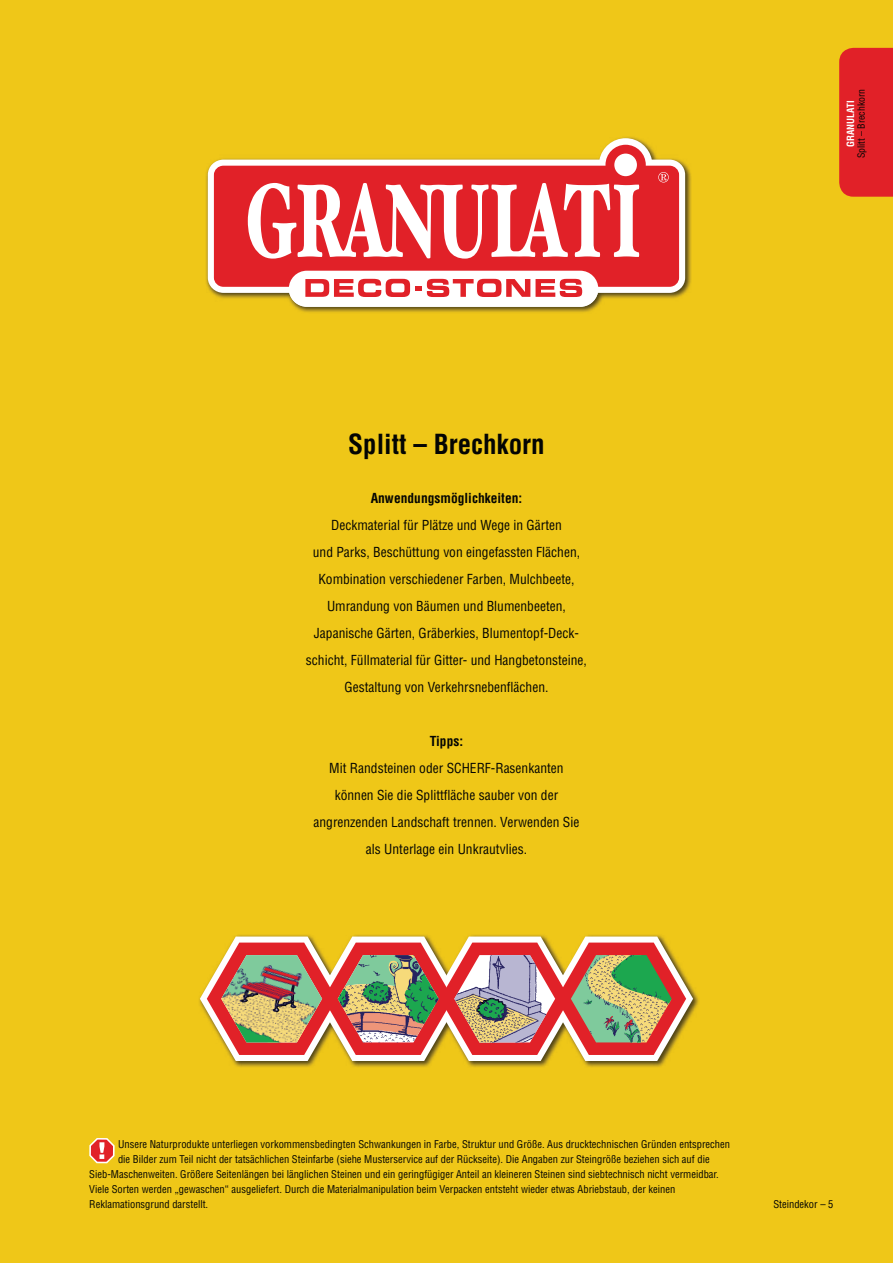
<style>
.page{position:relative;width:893px;height:1263px;background:#efc718}
.page>*{position:absolute;margin:0;border:0;box-sizing:border-box;transform-origin:0 0}
.t1{font:700 condensed 27px "Helvetica";color:#040503}
.t2{font:condensed 13.5px/27px "Helvetica";color:#040503;text-align:center}
.t3{font:700 condensed 13.5px "Helvetica";color:#040503}
.t4{font:condensed 10.5px "Helvetica";color:#040503}
.t5{font:condensed 9.75px "Helvetica";color:#040503}
.t6{font:700 condensed 9.75px "Helvetica";color:#fff}
</style>
<div class="page">
<img style="left:206px;top:137px;width:485px;height:175px">
<svg style="left:208px;top:138px;width:477px;height:169px"></svg>
<div style="left:214px;top:166px;width:465px;height:121px;background:#e12128;border-radius:9px"></div>
<svg style="left:248px;top:183px;width:391px;height:76px"></svg>
<div style="left:605px;top:145px;width:41px;height:40px;background:#e12128;border-radius:50%"></div>
<div style="left:289px;top:271px;width:309px;height:36px;background:#fff;border-radius:18px"></div>
<svg style="left:305px;top:279px;width:225px;height:18px"></svg>
<svg style="left:536px;top:279px;width:46px;height:18px"></svg>
<svg style="left:658px;top:172px;width:11px;height:10px"></svg>
<div style="left:614px;top:154px;width:23px;height:22px;background:#fff;border-radius:50%"></div>
<img style="left:199px;top:935px;width:500px;height:132px">
<svg style="left:200px;top:936px;width:493px;height:125px;background:#cb946a"></svg>
<img style="left:338px;top:955px;width:101px;height:87px">
<svg style="left:89px;top:1138px;width:26px;height:26px"></svg>
<div style="left:839px;top:47px;width:54px;height:150px;background:#e12128"></div>
<h1 class="t1" style="left:348px;top:428px;width:198px">Splitt – Brechkorn</h1>
<p class="t3" style="left:371px;top:490px;width:153px">Anwendungsmöglichkeiten:</p>
<p class="t2" style="left:306px;top:511px;width:283px">Deckmaterial für Plätze und Wege in Gärten<br>und Parks, Beschüttung von eingefassten Flächen, Kombination verschiedener Farben, Mulchbeete, Umrandung von Bäumen und Blumenbeeten, Japanische Gärten, Gräberkies, Blumentopf-Deck&shy;schicht, Füllmaterial für Gitter- und Hangbetonsteine, Gestaltung von Verkehrsnebenflächen.</p>
<p class="t3" style="left:430px;top:733px;width:35px">Tipps:</p>
<p class="t2" style="left:314px;top:754px;width:267px">Mit Randsteinen oder SCHERF-Rasenkanten können Sie die Splittfläche sauber von der angrenzenden Landschaft trennen. Verwenden Sie als Unterlage ein Unkrautvlies.</p>
<p class="t6" style="left:845px;top:147px;width:48px;rotate:-90deg">GRANULATI</p>
<p class="t5" style="left:855px;top:158px;width:71px;rotate:-90deg">Splitt – Brechkorn</p>
<p class="t4" style="left:118px;top:1137px;width:614px">Unsere Naturprodukte unterliegen vorkommensbedingten Schwankungen in Farbe, Struktur und Größe. Aus drucktechnischen Gründen entsprechen</p>
<p class="t4" style="left:118px;top:1152px;width:593px">die Bilder zum Teil nicht der tatsächlichen Steinfarbe (siehe Musterservice auf der Rückseite). Die Angaben zur Steingröße beziehen sich auf die</p>
<p class="t4" style="left:89px;top:1167px;width:631px">Sieb-Maschenweiten. Größere Seitenlängen bei länglichen Steinen und ein geringfügiger Anteil an kleineren Steinen sind siebtechnisch nicht vermeidbar.</p>
<p class="t4" style="left:89px;top:1182px;width:587px">Viele Sorten werden „gewaschen“ ausgeliefert. Durch die Materialmanipulation beim Verpacken entsteht wieder etwas Abriebstaub, der keinen</p>
<p class="t4" style="left:89px;top:1197px;width:120px">Reklamationsgrund darstellt.</p>
<p class="t4" style="left:773px;top:1197px;width:62px">Steindekor – 5</p>
</div>
